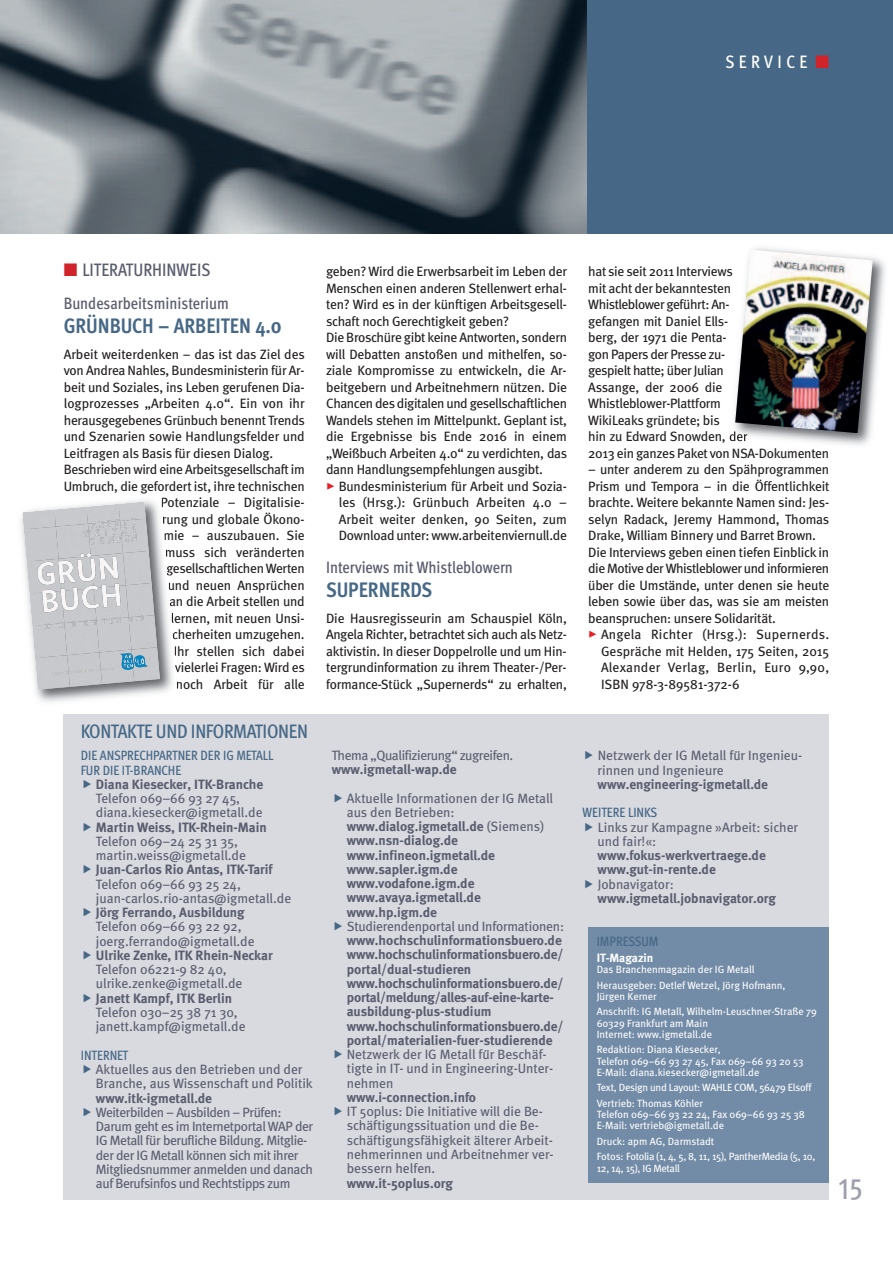
<style>
.page{position:relative;width:893px;height:1263px;background:#fff}
.page>*{position:absolute;margin:0;border:0;box-sizing:border-box;transform-origin:0 0}
.t1{font:30px "Meta Cond Medium Expert";color:#9ea0ad}
.t2{font:700 21px "Meta Cond";color:#466886}
.t3{font:500 19.5px "Meta Cond";letter-spacing:-.015em;color:#466886}
.t4{font:500 18px "Meta Cond";color:#5a5d6e}
.t5{font:500 18px "Meta Cond";letter-spacing:.245em;color:#fff}
.t6{font:500 16.5px "Meta Cond";color:#5a5d6e}
.t7{font:13.5px/16.5px "Meta";letter-spacing:-.015em;color:#231f20}
.t8{font:700 13.5px/14.2px "Meta";color:#5a5d6e}
.t9{font:13.5px/14.2px "Meta";letter-spacing:-.005em;color:#5a5d6e}
.t10{font:13.5px/14.2px "Meta";letter-spacing:-.03em;color:#5a5d6e}
.t11{font:500 13.5px/14.2px "Meta Cond";color:#466886}
.t12{font:700 12px "Meta";color:#fff}
.t13{font:10.5px/11.2px "Meta";color:#fff}
.t14{font:10.5px/15.5px "Meta";letter-spacing:-.025em;color:#fff}
.t15{font:10.5px/15.5px "Meta";letter-spacing:-.02em;color:#fff}
.s1{color:#d1232a}
.s2{color:#ee1d23}
.s3{font-weight:400}
.s4{font-family:"Calibri"}
.s5{font-family:"Calibri";font-weight:700}
</style>
<div class="page">
<div style="left:0;top:0;width:893px;height:234px;background:#466886"></div>
<div style="left:64px;top:714px;width:765px;height:485px;background:#d9dae0"></div>
<div style="left:588px;top:927px;width:241px;height:256px;background:#728ba6"></div>
<img style="left:0;top:0;width:587px;height:234px">
<img style="left:21px;top:517px;width:147px;height:185px">
<svg style="left:22px;top:497px;width:158px;height:193px"></svg>
<img style="left:729px;top:248px;width:156px;height:197px">
<img style="left:735px;top:250px;width:138px;height:183px">
<h3 class="t5" style="left:725px;top:55px;width:105px">SERVICE <span class="s1">■</span></h3>
<h3 class="t4" style="left:64px;top:264px;width:148px"><span class="s1">■</span> LITERATURHINWEIS</h3>
<p class="t6" style="left:64px;top:298px;width:167px">Bundesarbeitsministerium</p>
<h2 class="t2" style="left:64px;top:318px;width:219px">GRÜNBUCH – ARBEITEN 4.0</h2>
<p class="t7" style="left:64px;top:347px;width:243px">Arbeit weiterdenken – das ist das Ziel des</p>
<p class="t7" style="left:64px;top:363px;width:242px">von Andrea Nahles, Bundesministerin für Ar-</p>
<p class="t7" style="left:64px;top:380px;width:242px">beit und Soziales, ins Leben gerufenen Dia-</p>
<p class="t7" style="left:64px;top:396px;width:242px">logprozesses „Arbeiten 4.0“. Ein von ihr</p>
<p class="t7" style="left:64px;top:413px;width:243px">herausgegebenes Grünbuch benennt Trends</p>
<p class="t7" style="left:64px;top:429px;width:242px">und Szenarien sowie Handlungsfelder und</p>
<p class="t7" style="left:64px;top:446px;width:211px">Leitfragen als Basis für diesen Dialog.</p>
<p class="t7" style="left:64px;top:462px;width:242px">Beschrieben wird eine Arbeitsgesellschaft im</p>
<p class="t7" style="left:64px;top:479px;width:242px">Umbruch, die gefordert ist, ihre technischen</p>
<p class="t7" style="left:160px;top:495px;width:146px">Potenziale – Digitalisie-</p>
<p class="t7" style="left:162px;top:512px;width:144px">rung und globale Ökono-</p>
<p class="t7" style="left:163px;top:528px;width:143px">mie – auszubauen. Sie</p>
<p class="t7" style="left:165px;top:545px;width:141px">muss sich veränderten</p>
<p class="t7" style="left:166px;top:561px;width:140px">gesellschaftlichen Werten</p>
<p class="t7" style="left:168px;top:578px;width:139px">und neuen Ansprüchen</p>
<p class="t7" style="left:169px;top:594px;width:137px">an die Arbeit stellen und</p>
<p class="t7" style="left:171px;top:611px;width:135px">lernen, mit neuen Unsi-</p>
<p class="t7" style="left:172px;top:627px;width:134px">cherheiten umzugehen.</p>
<p class="t7" style="left:173px;top:644px;width:133px">Ihr stellen sich dabei</p>
<p class="t7" style="left:175px;top:660px;width:131px">vielerlei Fragen: Wird es</p>
<p class="t7" style="left:176px;top:677px;width:131px">noch Arbeit für alle</p>
<p class="t7" style="left:326px;top:264px;width:243px">geben? Wird die Erwerbsarbeit im Leben der Menschen einen anderen Stellenwert erhal&shy;ten? Wird es in der künftigen Arbeitsgesell&shy;schaft noch Gerechtigkeit geben?<br>Die Broschüre gibt keine Antworten, sondern will Debatten anstoßen und mithelfen, so&shy;ziale Kompromisse zu entwickeln, die Ar - beitgebern und Arbeitnehmern nützen. Die Chancen des digitalen und gesellschaftlichen Wandels stehen im Mittelpunkt. Geplant ist, die Ergebnisse bis Ende 2016 in einem „Weißbuch Arbeiten 4.0“ zu verdichten, das dann Handlungsempfehlungen ausgibt.</p>
<p class="t7" style="left:339px;top:479px;width:230px;text-align:justify;text-indent:-13px"><span class="s2">✓</span> Bundesministerium für Arbeit und Sozia&shy;les (Hrsg.): Grünbuch Arbeiten 4.0 – Arbeit weiter denken, 90 Seiten, zum Download unter: www.arbeitenviernull.de</p>
<p class="t6" style="left:326px;top:562px;width:188px">Interviews mit Whistleblowern</p>
<h2 class="t2" style="left:326px;top:582px;width:108px">SUPERNERDS</h2>
<p class="t7" style="left:326px;top:611px;width:242px;text-align:justify">Die Hausregisseurin am Schauspiel Köln, Angela Richter, betrachtet sich auch als Netz&shy;aktivistin. In dieser Doppelrolle und um Hin&shy;tergrundinformation zu ihrem Theater-/Per&shy;formance-Stück „Supernerds“ zu erhalten,</p>
<h3 class="t3" style="left:81px;top:725px;width:229px">KONTAKTE UND INFORMATIONEN</h3>
<p class="t11" style="left:81px;top:750px;width:194px">DIE ANSPRECHPARTNER DER IG METALL<br>FUR DIE IT-BRANCHE</p>
<p class="t8" style="left:96px;top:778px;width:169px">Diana Kiesecker, ITK-Branche</p>
<p class="t9" style="left:96px;top:793px;width:168px">Telefon 069–66 93 27 45, diana.kiesecker@igmetall.de</p>
<p class="t8" style="left:96px;top:821px;width:172px">Martin Weiss, ITK-Rhein-Main</p>
<p class="t9" style="left:96px;top:835px;width:152px">Telefon 069–24 25 31 35, martin.weiss@igmetall.de</p>
<p class="t8" style="left:96px;top:864px;width:178px">Juan-Carlos Rio Antas, ITK-Tarif</p>
<p class="t9" style="left:96px;top:878px;width:197px">Telefon 069–66 93 25 24, juan-carlos.rio-antas@igmetall.de</p>
<p class="t8" style="left:96px;top:907px;width:150px">Jörg Ferrando, Ausbildung</p>
<p class="t9" style="left:96px;top:921px;width:160px">Telefon 069–66 93 22 92, joerg.ferrando@igmetall.de</p>
<p class="t8" style="left:96px;top:949px;width:178px">Ulrike Zenke, ITK Rhein-Neckar</p>
<p class="t9" style="left:96px;top:964px;width:148px">Telefon 06221-9 82 40, ulrike.zenke@igmetall.de</p>
<p class="t8" style="left:96px;top:992px;width:138px">Janett Kampf, ITK Berlin</p>
<p class="t9" style="left:96px;top:1006px;width:151px">Telefon 030–25 38 71 30, janett.kampf@igmetall.de</p>
<p class="t11" style="left:81px;top:1049px;width:49px">INTERNET</p>
<p class="t9" style="left:96px;top:1063px;width:218px">Aktuelles aus den Betrieben und der<br>Branche, aus Wissenschaft und Politik</p>
<p class="t8" style="left:96px;top:1092px;width:118px">www.itk-igmetall.de</p>
<p class="t10" style="left:96px;top:1106px;width:219px">Weiterbilden – Ausbilden – Prüfen:<br>Darum geht es im Internetportal WAP der IG Metall für berufliche Bildung. Mitglie&shy;der der IG Metall können sich mit ihrer Mitgliedsnummer anmelden und danach auf Berufsinfos und Rechtstipps zum</p>
<p class="t10" style="left:332px;top:749px;width:183px">Thema „Qualifizierung“ zugreifen.</p>
<p class="t8" style="left:332px;top:763px;width:126px">www.igmetall-wap.de</p>
<p class="t8" style="left:347px;top:792px;width:208px"><span class="s3">Aktuelle Informationen der IG Metall aus den Betrieben: </span>www.dialog.igmetall.de <span class="s3">(Siemens) </span>www.nsn-dialog.de www.infineon.igmetall.de www.sapler.igm.de www.vodafone.igm.de www.avaya.igmetall.de www.hp.igm.de</p>
<p class="t9" style="left:347px;top:920px;width:219px">Studierendenportal und Informationen:</p>
<p class="t8" style="left:347px;top:935px;width:218px">www.hochschulinformationsbuero.de www.hochschulinformationsbuero.de/ portal/dual-studieren www.hochschulinformationsbuero.de/ portal/meldung/alles-auf-eine-karte&shy;ausbildung-plus-studium www.hochschulinformationsbuero.de/ portal/materialien-fuer-studierende <span class="s3">Netzwerk der IG Metall fu</span><span class="s4">̈</span><span class="s3">r Beschäf&shy;tigte in IT- und in Engineering-Unter&shy;nehmen</span></p>
<p class="t8" style="left:347px;top:1091px;width:131px">www.i-connection.info</p>
<p class="t9" style="left:347px;top:1106px;width:208px">IT 50plus: Die Initiative will die Be&shy;schäftigungssituation und die Be&shy;schäftigungsfähigkeit älterer Arbeit&shy;nehmerinnen und Arbeitnehmer ver&shy;bessern helfen.</p>
<p class="t8" style="left:347px;top:1177px;width:108px">www.it-50plus.org</p>
<p class="t7" style="left:588px;top:264px;width:242px">hat sie seit 2011 Interviews<br>mit acht der bekanntesten<br>Whistleblower geführt: An-<br>gefangen mit Daniel Ells-<br>berg, der 1971 die Penta-<br>gon Papers der Presse zu-<br>gespielt hatte; über Julian<br>Assange, der 2006 die<br>Whistleblower-Plattform<br>WikiLeaks gründete; bis<br>hin zu Edward Snowden, der<br>2013 ein ganzes Paket von NSA-Dokumenten</p>
<p class="t7" style="left:588px;top:462px;width:243px">– unter anderem zu den Spähprogrammen Prism und Tempora – in die Öffentlichkeit brachte. Weitere bekannte Namen sind: Jes&shy;selyn Radack, Jeremy Hammond, Thomas Drake, William Binnery und Barret Brown.<br>Die Interviews geben einen tiefen Einblick in die Motive der Whistleblower und informieren über die Umstände, unter denen sie heute leben sowie über das, was sie am meisten beanspruchen: unsere Solidarität.</p>
<p class="t7" style="left:601px;top:627px;width:230px;text-align:justify;text-indent:-13px"><span class="s2">✓</span> Angela Richter (Hrsg.): Supernerds.<br>Gespräche mit Helden, 175 Seiten, 2015<br>Alexander Verlag, Berlin, Euro 9,90, ISBN 978-3-89581-372-6</p>
<p class="t9" style="left:598px;top:750px;width:206px">Netzwerk der IG Metall fu<span class="s5">̈</span>r Ingenieu&shy;rinnen und Ingenieure</p>
<p class="t8" style="left:598px;top:778px;width:172px">www.engineering-igmetall.de</p>
<p class="t11" style="left:583px;top:807px;width:76px">WEITERE LINKS</p>
<p class="t9" style="left:598px;top:821px;width:202px">Links zur Kampagne »Arbeit: sicher und fair!«:</p>
<p class="t8" style="left:598px;top:850px;width:170px">www.fokus-werkvertraege.de www.gut-in-rente.de</p>
<p class="t9" style="left:598px;top:878px;width:78px">Jobnavigator:</p>
<p class="t8" style="left:598px;top:892px;width:180px">www.igmetall.jobnavigator.org</p>
<p class="t11" style="left:597px;top:936px;width:63px">IMPRESSUM</p>
<p class="t12" style="left:597px;top:953px;width:58px">IT-Magazin</p>
<p class="t13" style="left:597px;top:963px;width:190px;line-height:15.5px">Das Branchenmagazin der IG Metall<br>Herausgeber: Detlef Wetzel, Jörg Hofmann,</p>
<p class="t13" style="left:597px;top:989px;width:222px;line-height:15.5px">Jürgen Kerner<br>Anschrift: IG Metall, Wilhelm-Leuschner-Straße 79</p>
<p class="t13" style="left:597px;top:1018px;width:117px">60329 Frankfurt am Main<br>Internet: www.igmetall.de</p>
<p class="t13" style="left:597px;top:1045px;width:208px">Redaktion: Diana Kiesecker,<br>Telefon 069–66 93 27 45, Fax 069–66 93 20 53<br>E-Mail: diana.kiesecker@igmetall.de</p>
<p class="t15" style="left:597px;top:1081px;width:216px">Text, Design und Layout: WAHLE COM, 56479 Elsoff<br>Vertrieb: Thomas Köhler</p>
<p class="t13" style="left:597px;top:1110px;width:210px">Telefon 069–66 93 22 24, Fax 069–66 93 25 38<br>E-Mail: vertrieb@igmetall.de</p>
<p class="t14" style="left:597px;top:1134px;width:220px">Druck: apm AG, Darmstadt<br>Fotos: Fotolia (1, 4, 5, 8, 11, 15), PantherMedia (5, 10,</p>
<p class="t14" style="left:597px;top:1161px;width:85px">12, 14, 15), IG Metall</p>
<h1 class="t1" style="left:838px;top:1178px;width:27px">15</h1>
</div>
